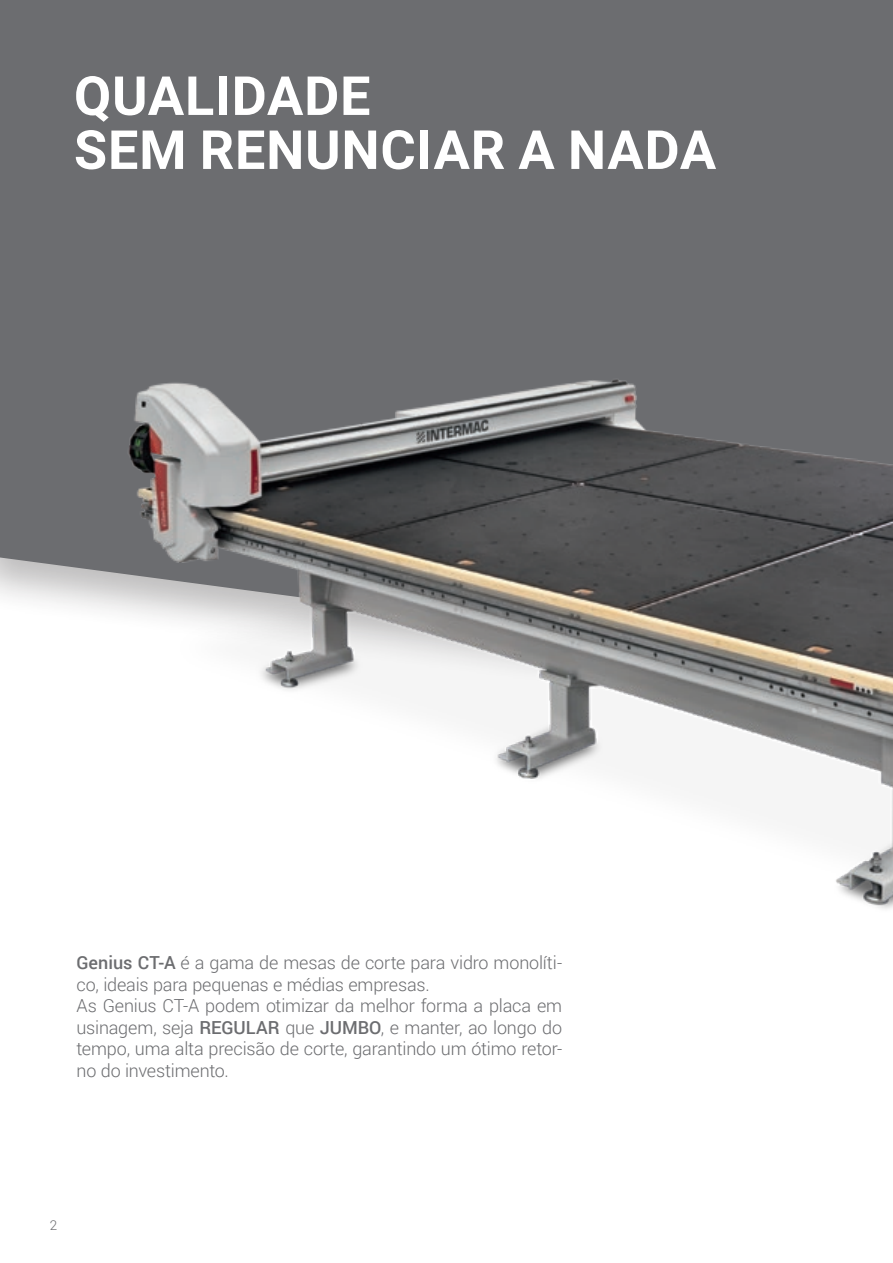
<style>
.page{position:relative;width:893px;height:1263px;background:#fff}
.page>*{position:absolute;margin:0;border:0;box-sizing:border-box;transform-origin:0 0}
.t1{font:700 54px/54px "Roboto";letter-spacing:.015em;color:#fff}
.t2{font:300 18px/21.6px "Roboto";letter-spacing:-.01em;color:#6c6d70}
.t3{font:300 13.5px "Roboto";color:#6c6d70}
.s1{font-weight:500}
</style>
<div class="page">
<div style="left:0;top:0;width:893px;height:607px;background:#6c6d70"></div>
<img style="left:89px;top:325px;width:804px;height:584px">
<p class="t1" style="left:74px;top:67px;width:644px">QUALIDADE<br>SEM RENUNCIAR A NADA</p>
<p class="t2" style="left:77px;top:951px;width:487px"><span class="s1">Genius CT-A</span> é a gama de mesas de corte para vidro monolíti&shy;co, ideais para pequenas e médias empresas.<br>As Genius CT-A podem otimizar da melhor forma a placa em usinagem, seja <span class="s1">REGULAR</span> que <span class="s1">JUMBO</span>, e manter, ao longo do tempo, uma alta precisão de corte, garantindo um ótimo retor&shy;no do investimento.</p>
<p class="t3" style="left:50px;top:1215px;width:9px">2</p>
</div>
